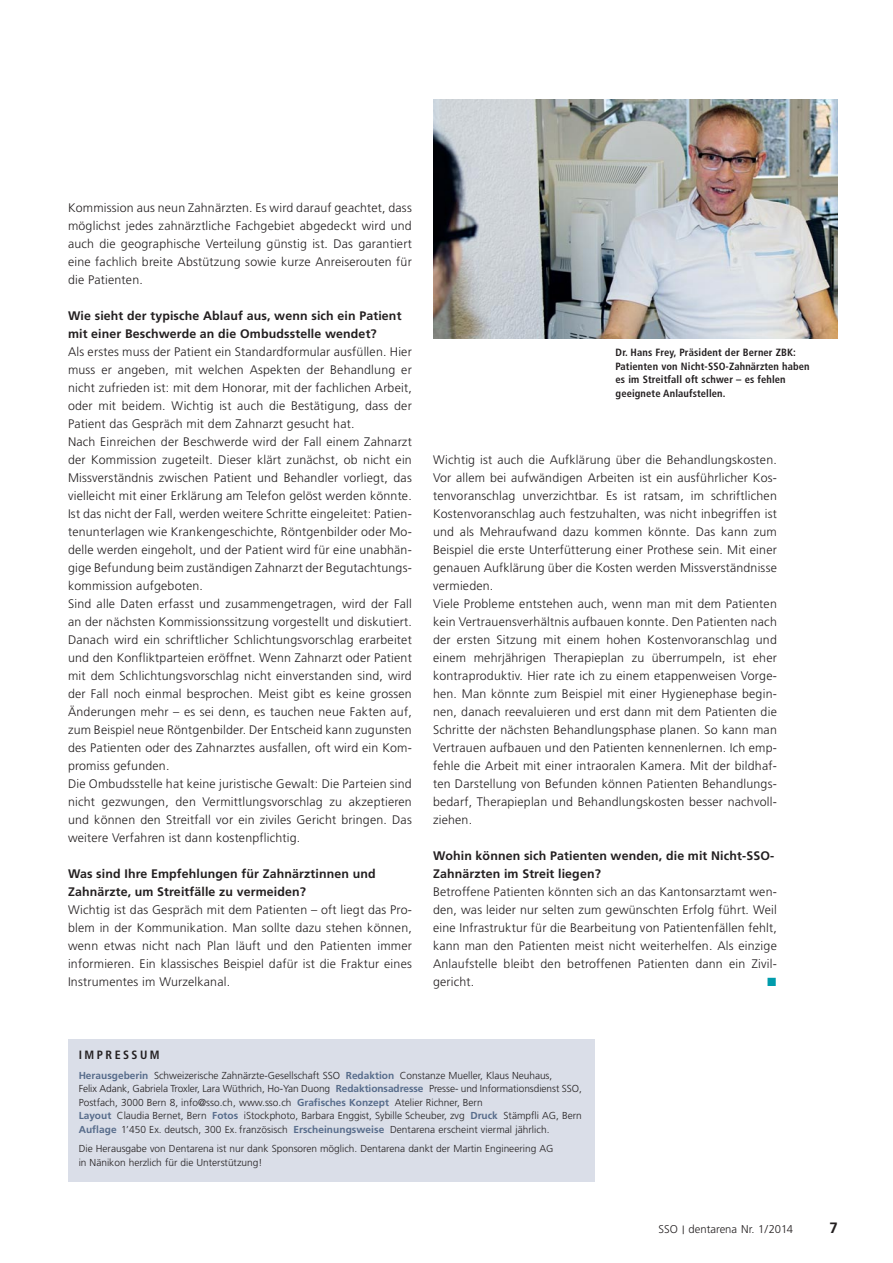
<style>
.page{position:relative;width:893px;height:1263px;background:#fff}
.page>*{position:absolute;margin:0;border:0;box-sizing:border-box;transform-origin:0 0}
.t1{font:700 15px "Frutiger";color:#231f20}
.t2{font:300 12.3px/18px "Frutiger";letter-spacing:.015em;color:#231f20;text-align:justify}
.t3{font:700 12.3px/18px "Frutiger";letter-spacing:.01em;color:#231f20}
.t4{font:700 condensed 12px "Frutiger";letter-spacing:.21em;color:#231f20}
.t5{font:12px "European Pi Three";color:#009cac}
.t6{font:300 11.25px "Frutiger";color:#231f20}
.t7{font:700 condensed 10.5px/13.5px "Frutiger";letter-spacing:.01em;color:#231f20}
.t8{font:300 10.2px/13.5px "Frutiger";color:#231f20}
.s1{font-weight:700;color:#576c8b}
</style>
<div class="page">
<div style="left:68px;top:1039px;width:526px;height:142px;background:#dadee8"></div>
<img style="left:433px;top:99px;width:405px;height:239px">
<p class="t2" style="left:68px;top:200px;width:345px">Kommission aus neun Zahnärzten. Es wird darauf geachtet, dass möglichst jedes zahnärztliche Fachgebiet abgedeckt wird und auch die geographische Verteilung günstig ist. Das garantiert eine fachlich breite Abstützung sowie kurze Anreiserouten für die Patienten.</p>
<p class="t3" style="left:68px;top:308px;width:335px">Wie sieht der typische Ablauf aus, wenn sich ein Patient mit einer Beschwerde an die Ombudsstelle wendet?</p>
<p class="t2" style="left:68px;top:344px;width:345px;text-align:left">Als erstes muss der Patient ein Standardformular ausfüllen. Hier muss er angeben, mit welchen Aspekten der Behandlung er nicht zufrieden ist: mit dem Honorar, mit der fachlichen Arbeit, oder mit beidem. Wichtig ist auch die Bestätigung, dass der Patient das Gespräch mit dem Zahnarzt gesucht hat.<br>Nach Einreichen der Beschwerde wird der Fall einem Zahnarzt der Kommission zugeteilt. Dieser klärt zunächst, ob nicht ein Missverständnis zwischen Patient und Behandler vorliegt, das vielleicht mit einer Erklärung am Telefon gelöst werden könnte.<br>Ist das nicht der Fall, werden weitere Schritte eingeleitet: Patien&shy;tenunterlagen wie Krankengeschichte, Röntgenbilder oder Mo&shy;delle werden eingeholt, und der Patient wird für eine unabhän&shy;gige Befundung beim zuständigen Zahnarzt der Begutachtungs&shy;kommission aufgeboten.<br>Sind alle Daten erfasst und zusammengetragen, wird der Fall an der nächsten Kommissionssitzung vorgestellt und diskutiert.<br>Danach wird ein schriftlicher Schlichtungsvorschlag erarbeitet und den Konfliktparteien eröffnet. Wenn Zahnarzt oder Patient mit dem Schlichtungsvorschlag nicht einverstanden sind, wird der Fall noch einmal besprochen. Meist gibt es keine grossen Änderungen mehr – es sei denn, es tauchen neue Fakten auf, zum Beispiel neue Röntgenbilder. Der Entscheid kann zugunsten des Patienten oder des Zahnarztes ausfallen, oft wird ein Kom&shy;promiss gefunden.<br>Die Ombudsstelle hat keine juristische Gewalt: Die Parteien sind nicht gezwungen, den Vermittlungsvorschlag zu akzeptieren und können den Streitfall vor ein ziviles Gericht bringen. Das weitere Verfahren ist dann kostenpflichtig.</p>
<p class="t3" style="left:68px;top:866px;width:309px">Was sind Ihre Empfehlungen für Zahnärztinnen und<br>Zahnärzte, um Streitfälle zu vermeiden?</p>
<p class="t2" style="left:68px;top:902px;width:345px">Wichtig ist das Gespräch mit dem Patienten – oft liegt das Pro&shy;blem in der Kommunikation. Man sollte dazu stehen können, wenn etwas nicht nach Plan läuft und den Patienten immer informieren. Ein klassisches Beispiel dafür ist die Fraktur eines Instrumentes im Wurzelkanal.</p>
<p class="t7" style="left:616px;top:347px;width:196px">Dr. Hans Frey, Präsident der Berner ZBK:<br>Patienten von Nicht-SSO-Zahnärzten haben es im Streitfall oft schwer – es fehlen geeignete Anlaufstellen.</p>
<p class="t2" style="left:433px;top:452px;width:345px;text-align:left">Wichtig ist auch die Aufklärung über die Behandlungskosten.<br>Vor allem bei aufwändigen Arbeiten ist ein ausführlicher Kos&shy;tenvoranschlag unverzichtbar. Es ist ratsam, im schriftlichen Kostenvoranschlag auch festzuhalten, was nicht inbegriffen ist und als Mehraufwand dazu kommen könnte. Das kann zum Beispiel die erste Unterfütterung einer Prothese sein. Mit einer genauen Aufklärung über die Kosten werden Missverständnisse vermieden.<br>Viele Probleme entstehen auch, wenn man mit dem Patienten kein Vertrauensverhältnis aufbauen konnte. Den Patienten nach der ersten Sitzung mit einem hohen Kostenvoranschlag und einem mehrjährigen Therapieplan zu überrumpeln, ist eher kontraproduktiv. Hier rate ich zu einem etappenweisen Vorge&shy;hen. Man könnte zum Beispiel mit einer Hygienephase begin&shy;nen, danach reevaluieren und erst dann mit dem Patienten die Schritte der nächsten Behandlungsphase planen. So kann man Vertrauen aufbauen und den Patienten kennenlernen. Ich emp&shy;fehle die Arbeit mit einer intraoralen Kamera. Mit der bildhaf&shy;ten Darstellung von Befunden können Patienten Behandlungs&shy;bedarf, Therapieplan und Behandlungskosten besser nachvoll&shy;ziehen.</p>
<p class="t3" style="left:433px;top:848px;width:343px">Wohin können sich Patienten wenden, die mit Nicht-SSO-<br>Zahnärzten im Streit liegen?</p>
<p class="t2" style="left:433px;top:884px;width:345px">Betroffene Patienten könnten sich an das Kantonsarztamt wen&shy;den, was leider nur selten zum gewünschten Erfolg führt. Weil eine Infrastruktur für die Bearbeitung von Patientenfällen fehlt, kann man den Patienten meist nicht weiterhelfen. Als einzige Anlaufstelle bleibt den betroffenen Patienten dann ein Zivil&shy;gericht.</p>
<p class="t5" style="left:767px;top:974px;width:12px">-</p>
<p class="t4" style="left:79px;top:1050px;width:83px">IMPRESSUM</p>
<p class="t8" style="left:79px;top:1069px;width:505px"><span class="s1">Herausgeberin</span> Schweizerische Zahnärzte-Gesellschaft SSO <span class="s1">Redaktion</span> Constanze Mueller, Klaus Neuhaus,<br>Felix Adank, Gabriela Troxler, Lara Wüthrich, Ho-Yan Duong <span class="s1">Redaktionsadresse</span> Presse- und Informationsdienst SSO, Postfach, 3000 Bern 8, info@sso.ch, www.sso.ch <span class="s1">Grafisches Konzept</span> Atelier Richner, Bern<br><span class="s1">Layout</span> Claudia Bernet, Bern <span class="s1">Fotos</span> iStockphoto, Barbara Enggist, Sybille Scheuber, zvg <span class="s1">Druck</span> Stämpfli AG, Bern <span class="s1">Auflage</span> 1’450 Ex. deutsch, 300 Ex. französisch <span class="s1">Erscheinungsweise</span> Dentarena erscheint viermal jährlich.</p>
<p class="t8" style="left:79px;top:1142px;width:476px">Die Herausgabe von Dentarena ist nur dank Sponsoren möglich. Dentarena dankt der Martin Engineering AG in Nänikon herzlich für die Unterstützung!</p>
<p class="t6" style="left:659px;top:1225px;width:136px">SSO | dentarena Nr. 1/2014</p>
<p class="t1" style="left:829px;top:1222px;width:10px">7</p>
</div>
